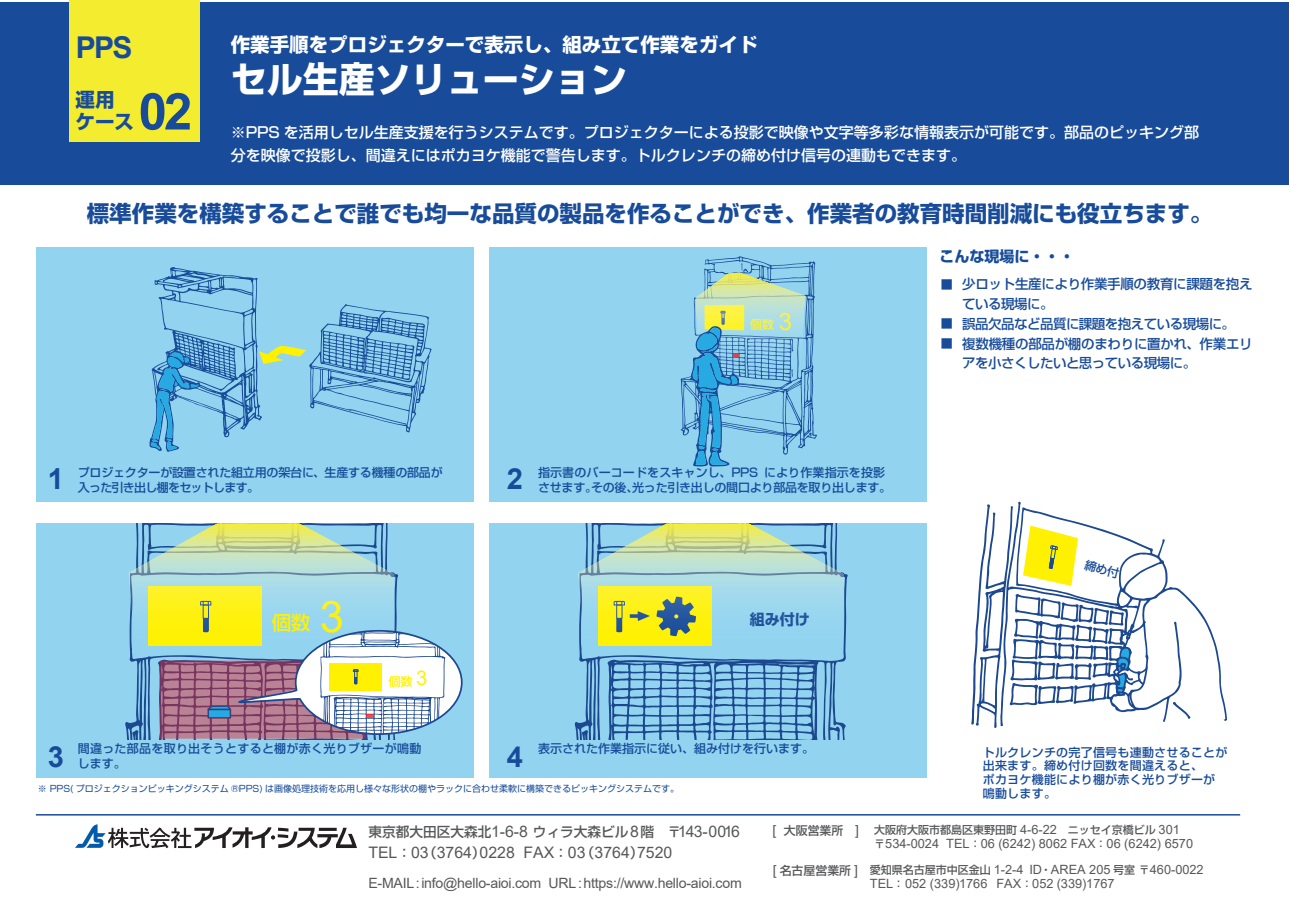
<style>
.page{position:relative;width:1289px;height:919px;background:#fff}
.page>*{position:absolute;margin:0;border:0;box-sizing:border-box;transform-origin:0 0}
.t1{font:700 51px "Arial";color:#184c9a}
.t2{font:43.5px "Arial";color:#fff101}
.t3{font:700 36px "Shin Go Pr 5";color:#fff}
.t4{font:700 30px "Arial";color:#184c9a}
.t5{font:700 29.1px "Arial";color:#184c9a}
.t6{font:700 22.5px "Shin Go Pr 5";color:#184c9a}
.t7{font:700 19.5px "Shin Go Pr 5";color:#fff}
.t8{font:700 19.5px/22.2px "Shin Go Pr 5";color:#184c9a}
.t9{font:500 19.5px "Shin Go Pr 5";color:#fff101}
.t10{font:15.9px "Arial";color:#57585a}
.t11{font:500 15px/23.2px "Shin Go Pr 5";color:#fff}
.t12{font:700 15px "Shin Go Pr 5";color:#184c9a}
.t13{font:14.1px "Arial";letter-spacing:-.015em;color:#57585a}
.t14{font:500 13.65px "Shin Go Pro";color:#57585a}
.t15{font:500 13.5px/19.8px "Shin Go Pr 5";letter-spacing:-.03em;color:#184c9a}
.t16{font:12.75px/26.2px "Arial";color:#57585a;text-align:center}
.t17{font:500 12px/13.8px "Shin Go Pr 5";letter-spacing:.01em;color:#184c9a}
.t18{font:500 12px/15px "Shin Go Pr 5";letter-spacing:-.02em;color:#184c9a}
.t19{font:500 12px/15px "Shin Go Pr 5";letter-spacing:-.015em;color:#184c9a}
.t20{font:500 12px "Shin Go Pr 5";color:#fff101}
.t21{font:700 12px/19.8px "Shin Go Pr 5";color:#184c9a}
.t22{font:500 11.85px "Shin Go Pro";color:#57585a}
.t23{font:500 10.95px "Shin Go Pro";color:#57585a}
.t24{font:9px "Shin Go Pr 5";color:#184c9a}
.s1{font-family:"Arial";font-weight:400;font-size:24px}
.s2{font-family:"Arial";font-weight:400;font-size:20.25px}
.s3{font-family:"Arial";font-weight:400;font-size:15.9px}
.s4{font-family:"G Shin Go Pro"}
.s5{font-family:"Shin Go Pro";font-weight:500;font-size:13.65px}
.s6{font-family:"Arial";font-weight:400;font-size:12.75px}
.s7{font-family:"G Shin Go Pro";font-weight:500;font-size:10.95px}
.s8{font-family:"Shin Go Pro";font-weight:500;font-size:10.95px}
.s9{font-family:"Arial";font-weight:400;font-size:13.8px}
</style>
<div class="page">
<div style="left:0;top:2px;width:1288px;height:183px;background:#184c9a"></div>
<div style="left:69px;top:0;width:130px;height:141px;background:#f4ed2f"></div>
<hr style="left:36px;top:814px;width:1204px;height:1px;background:#184c9a">
<div style="left:488px;top:247px;width:438px;height:255px;background:#92d4f0"></div>
<div style="left:36px;top:247px;width:438px;height:255px;background:#92d4f0"></div>
<div style="left:488px;top:523px;width:438px;height:254px;background:#92d4f0"></div>
<div style="left:36px;top:523px;width:438px;height:254px;background:#92d4f0"></div>
<svg style="left:75px;top:824px;width:282px;height:24px"></svg>
<svg style="left:680px;top:256px;width:137px;height:211px"></svg>
<svg style="left:574px;top:573px;width:274px;height:166px"></svg>
<svg style="left:577px;top:523px;width:267px;height:141px"></svg>
<svg style="left:125px;top:722px;width:270px;height:17px"></svg>
<svg style="left:128px;top:523px;width:335px;height:215px"></svg>
<svg style="left:1018px;top:501px;width:209px;height:221px"></svg>
<svg style="left:1172px;top:701px;width:18px;height:17px"></svg>
<svg style="left:149px;top:267px;width:282px;height:184px"></svg>
<svg style="left:971px;top:504px;width:158px;height:224px"></svg>
<h3 class="t4" style="left:76px;top:30px;width:58px">PPS</h3>
<h3 class="t8" style="left:76px;top:87px;width:60px">運用ケース</h3>
<h1 class="t1" style="left:139px;top:82px;width:55px">02</h1>
<h3 class="t7" style="left:231px;top:29px;width:528px">作業手順をプロジェクターで表示し、組み立て作業をガイド</h3>
<h3 class="t3" style="left:231px;top:51px;width:397px">セル生産ソリューション</h3>
<p class="t11" style="left:231px;top:119px;width:969px">※PPS を活用しセル生産支援を行うシステムです。プロジェクターによる投影で映像や文字等多彩な情報表示が可能です。部品のピッキング部分を映像で投影し、間違えにはポカヨケ機能で警告します。トルクレンチの締め付け信号の連動もできます。</p>
<h3 class="t6" style="left:87px;top:196px;width:1127px">標準作業を構築することで誰でも均一な品質の製品を作ることができ、作業者の教育時間削減にも役立ちます。</h3>
<p class="t20" style="left:750px;top:314px;width:43px">個数 <span class="s1">3</span></p>
<p class="t19" style="left:78px;top:464px;width:366px">プロジェクターが設置された組立用の架台に、生産する機種の部品が入った引き出し棚をセットします。</p>
<p class="t18" style="left:538px;top:464px;width:355px">指示書のバーコードをスキャンし、PPS により作業指示を投影させます。その後、光った引き出しの間口より部品を取り出します。</p>
<h3 class="t5" style="left:48px;top:461px;width:18px">1</h3>
<h3 class="t5" style="left:507px;top:461px;width:18px">2</h3>
<h3 class="t9" style="left:272px;top:606px;width:40px">個数</h3>
<h2 class="t2" style="left:320px;top:600px;width:26px">3</h2>
<p class="t12" style="left:749px;top:607px;width:61px">組み付け</p>
<p class="t20" style="left:389px;top:671px;width:40px">個数<sup>3</sup><span class="s2">3</span></p>
<p class="t12" style="left:939px;top:244px;width:136px">こんな現場に・・・</p>
<p class="t21" style="left:940px;top:273px;width:13px">■</p>
<p class="t21" style="left:940px;top:313px;width:13px">■ ■</p>
<p class="t15" style="left:962px;top:272px;width:292px">少ロット生産により作業手順の教育に課題を抱えている現場に。<br>誤品欠品など品質に課題を抱えている現場に。<br>複数機種の部品が棚のまわりに置かれ、作業エリアを小さくしたいと思っている現場に。</p>
<p class="t17" style="left:78px;top:740px;width:345px">間違った部品を取り出そうとすると棚が赤く光りブザーが鳴動</p>
<p class="t17" style="left:538px;top:740px;width:277px">表示された作業指示に従い、組み付けを行います。</p>
<p class="t17" style="left:78px;top:755px;width:49px">します。</p>
<h3 class="t5" style="left:48px;top:740px;width:18px">3</h3>
<h3 class="t5" style="left:507px;top:740px;width:18px">4</h3>
<p class="t17" style="left:982px;top:743px;width:246px">トルクレンチの完了信号も連動させることが出来ます。締め付け回数を間違えると、<br>ポカヨケ機能により棚が赤く光りブザーが鳴動します。</p>
<p class="t14" style="left:368px;top:820px;width:373px">東京都大田区大森北<span class="s3">1-6-8</span>　ウィラ大森ビル<span class="s3">8</span>階 <span class="s4">〒</span><span class="s3">143-0016</span></p>
<h3 class="t10" style="left:368px;top:846px;width:305px">TEL<span class="s5">：</span>03<span class="s5">（</span>3764<span class="s5">）</span>0228 FAX<span class="s5">：</span>03<span class="s5">（</span>3764<span class="s5">）</span>7520</h3>
<p class="t24" style="left:38px;top:781px;width:643px">※ PPS( プロジェクションピッキングシステム ®PPS) は画像処理技術を応用し様々な形状の棚やラックに合わせ柔軟に構築できるピッキングシステムです。</p>
<p class="t23" style="left:874px;top:821px;width:307px">大阪府大阪市都島区東野田町 <span class="s6">4-6-22</span>　ニッセイ京橋ビル <span class="s6">301</span></p>
<p class="t16" style="left:869px;top:831px;width:335px"><span class="s7">〒</span>534-0024 TEL<span class="s8">：</span>06 (6242) 8062 FAX<span class="s8">：</span>06 (6242) 6570<br><span class="s8">愛知県名古屋市中区金山</span> 1-2-4 ID<span class="s8">・</span>AREA 205 <span class="s8">号室</span><span class="s7">〒</span>460-0022</p>
<p class="t22" style="left:772px;top:821px;width:88px"><span class="s9">[</span> 大阪営業所　<span class="s9">]</span></p>
<p class="t22" style="left:773px;top:860px;width:86px"><span class="s9">[</span> 名古屋営業所 <span class="s9">]</span></p>
<p class="t13" style="left:368px;top:878px;width:375px">E-MAIL:info@hello-aioi.com URL:https://www.hello-aioi.com</p>
<p class="t16" style="left:869px;top:871px;width:246px">TEL<span class="s8">：</span> 052 (339) 1766 FAX<span class="s8">：</span> 052 (339)1767</p>
</div>
